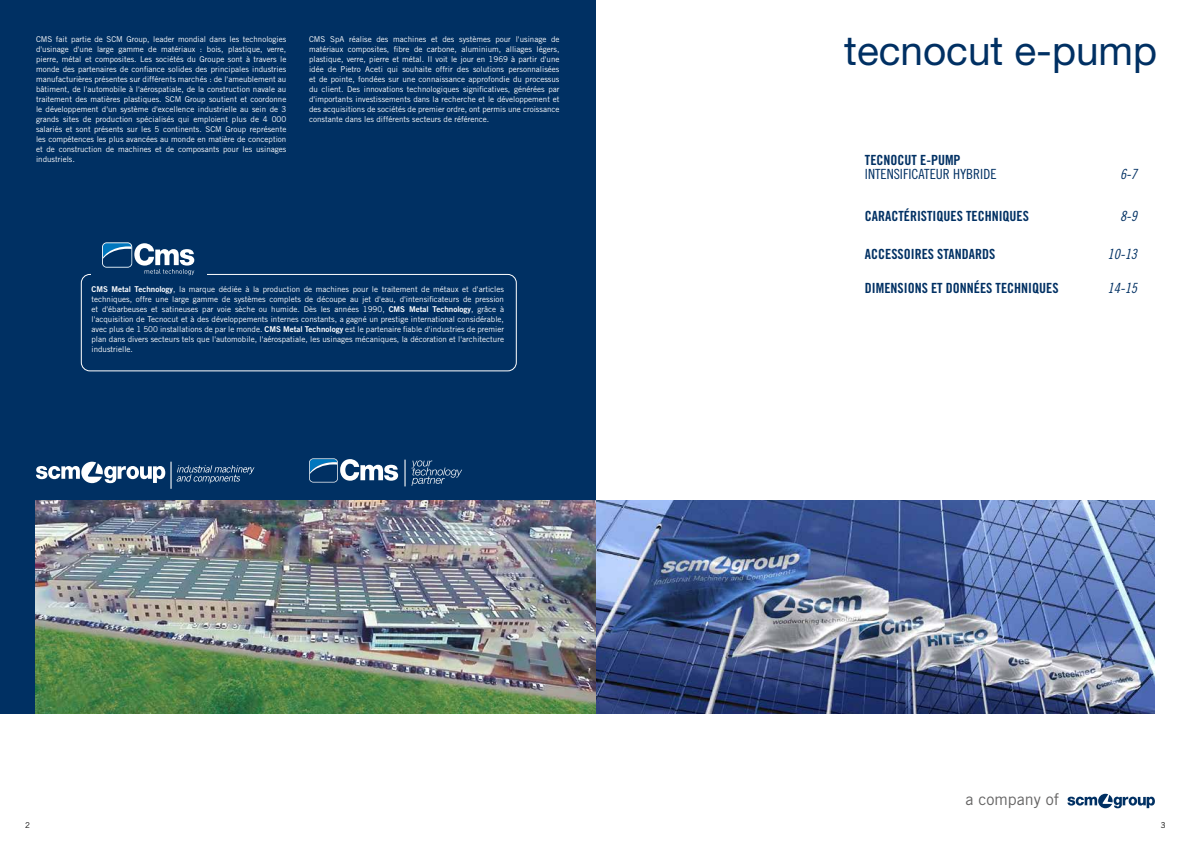
<style>
.page{position:relative;width:1191px;height:842px;background:#fff}
.page>*{position:absolute;margin:0;border:0;box-sizing:border-box;transform-origin:0 0}
.t1{font:40.5px "Helvetica Neue LT Std";color:#003063}
.t2{font:16.1px "Trade Gothic LT Std";color:#646363}
.t3{font:14px "Trade Gothic LT Std Bd Cn 20";color:#003063}
.t4{font:14px "Trade Gothic LT Std Cn 18";color:#003063}
.t5{font:14px "Trade Gothic LT Std Cn 18 Obl";color:#003063}
.t6{font:8px/10px "Trade Gothic LT Std";color:#fff;text-align:justify}
.t7{font:8px "Trade Gothic LT Std";color:#000}
.s1{font-style:italic}
.s2{font-family:"Trade Gothic LT Std Bd 2"}
</style>
<div class="page">
<div style="left:0;top:0;width:595px;height:713px;background:#003063"></div>
<svg style="left:1067px;top:794px;width:87px;height:14px"></svg>
<img style="left:36px;top:501px;width:1119px;height:212px">
<svg style="left:309px;top:458px;width:89px;height:24px"></svg>
<svg style="left:411px;top:460px;width:51px;height:26px"></svg>
<svg style="left:404px;top:460px;width:1px;height:26px"></svg>
<svg style="left:36px;top:462px;width:129px;height:21px"></svg>
<hr style="left:170px;top:462px;width:2px;height:27px;background:#fff">
<svg style="left:176px;top:465px;width:78px;height:18px"></svg>
<div style="left:81px;top:274px;width:436px;height:97px;border:1px solid #fff;border-radius:9px"></div>
<div style="left:91px;top:262px;width:116px;height:20px;background:#003063"></div>
<svg style="left:102px;top:242px;width:92px;height:33px"></svg>
<p class="t6" style="left:36px;top:34px;width:252px">CMS fait partie de SCM Group, leader mondial dans les technologies d'usinage d'une large gamme de matériaux : bois, plastique, verre, pierre, métal et composites. Les sociétés du Groupe sont à travers le monde des partenaires de confiance solides des principales industries manufacturières présentes sur différents marchés : de l'ameublement au bâtiment, de l'automobile à l'aérospatiale, de la construction navale au traitement des matières plastiques. SCM Group soutient et coordonne le développement d'un système d'excellence industrielle au sein de 3 grands sites de production spécialisés qui emploient plus de 4 000 salariés et sont présents sur les 5 continents. SCM Group représente les compétences les plus avancées au monde en matière de conception et de construction de machines et de composants pour les usinages industriels<span class="s1">.</span></p>
<p class="t6" style="left:309px;top:34px;width:252px">CMS SpA réalise des machines et des systèmes pour l'usinage de matériaux composites, fibre de carbone, aluminium, alliages légers, plastique, verre, pierre et métal. Il voit le jour en 1969 à partir d'une idée de Pietro Aceti qui souhaite offrir des solutions personnalisées et de pointe, fondées sur une connaissance approfondie du processus du client. Des innovations technologiques significatives, générées par d'importants investissements dans la recherche et le développement et des acquisitions de sociétés de premier ordre, ont permis une croissance constante dans les différents secteurs de référence.</p>
<h1 class="t1" style="left:844px;top:26px;width:314px">tecnocut e-pump</h1>
<h3 class="t3" style="left:865px;top:151px;width:97px">TECNOCUT E-PUMP</h3>
<h3 class="t4" style="left:865px;top:165px;width:133px">INTENSIFICATEUR HYBRIDE</h3>
<h3 class="t5" style="left:1120px;top:165px;width:19px">6-7</h3>
<h3 class="t3" style="left:865px;top:207px;width:166px">CARACTÉRISTIQUES TECHNIQUES</h3>
<h3 class="t5" style="left:1120px;top:207px;width:19px">8-9</h3>
<h3 class="t3" style="left:865px;top:245px;width:132px">ACCESSOIRES STANDARDS</h3>
<h3 class="t5" style="left:1107px;top:245px;width:31px">10-13</h3>
<h3 class="t3" style="left:865px;top:279px;width:195px">DIMENSIONS ET DONNÉES TECHNIQUES</h3>
<h3 class="t5" style="left:1107px;top:279px;width:31px">14-15</h3>
<p class="t6" style="left:91px;top:284px;width:414px"><span class="s2">CMS Metal Technology</span>, la marque dédiée à la production de machines pour le traitement de métaux et d'articles techniques, offre une large gamme de systèmes complets de découpe au jet d'eau, d'intensificateurs de pression et d'ébarbeuses et satineuses par voie sèche ou humide. Dès les années 1990, <span class="s2">CMS Metal Technology</span>, grâce à l'acquisition de Tecnocut et à des développements internes constants, a gagné un prestige international considérable, avec plus de 1 500 installations de par le monde. <span class="s2">CMS Metal Technology</span> est le partenaire fiable d'industries de premier plan dans divers secteurs tels que l'automobile, l'aérospatiale, les usinages mécaniques, la décoration et l'architecture industrielle.</p>
<h2 class="t2" style="left:965px;top:790px;width:95px">a company of</h2>
<p class="t7" style="left:25px;top:820px;width:6px">2</p>
<p class="t7" style="left:1160px;top:820px;width:6px">3</p>
</div>
